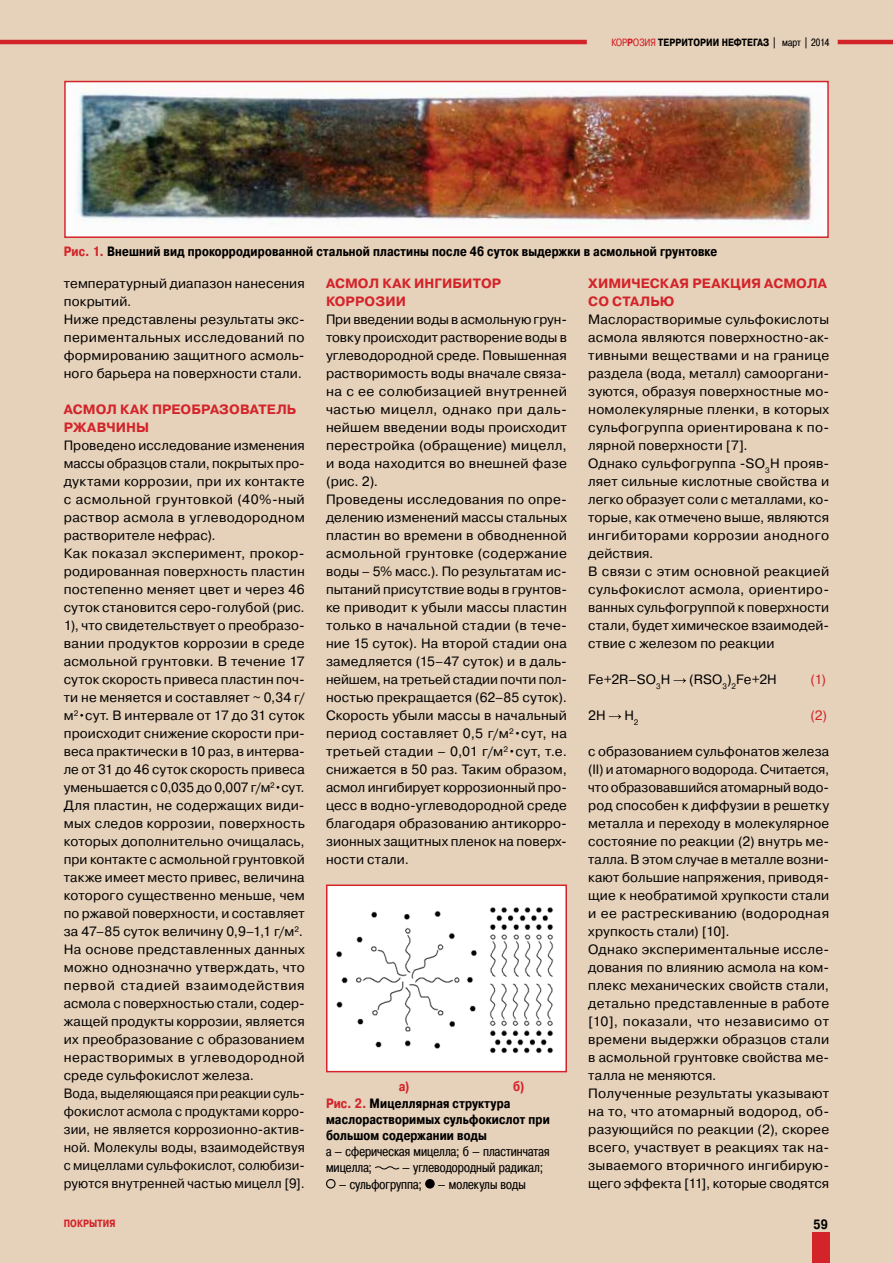
<style>
.page{position:relative;width:893px;height:1263px;background:#e6d1ba}
.page>*{position:absolute;margin:0;border:0;box-sizing:border-box;transform-origin:0 0}
.t1{font:13.5px/18px "Pragmatica C";letter-spacing:.015em;color:#000}
.t2{font:700 13.5px/16.2px "Pragmatica Cond C";letter-spacing:.015em;color:#000}
.t3{font:13.5px/16.2px "Pragmatica Cond C";letter-spacing:.005em;color:#000}
.t4{font:700 13.5px/18px "Pragmatica C";letter-spacing:.01em;color:#d3242a}
.t5{font:13.5px "Pragmatica C";color:#d3242a}
.t6{font:700 13.5px "Pragmatica Cond C";color:#d3242a}
.t7{font:700 10.5px "Pragmatica Cond C";letter-spacing:.015em;color:#000}
.t8{font:700 10.5px "Pragmatica Cond C";letter-spacing:.01em;color:#d3242a}
.s1{font-weight:400;color:#d3242a}
.s2{color:#d3242a}
.s3{font-family:"Pragmatica Light C"}
.s4{font-weight:400}
</style>
<div class="page">
<hr style="left:0;top:40px;width:587px;height:4px;background:#d3242a">
<hr style="left:838px;top:40px;width:55px;height:4px;background:#d3242a">
<div style="left:812px;top:1232px;width:17px;height:31px;background:#d3242a"></div>
<svg style="left:674px;top:678px;width:12px;height:5px"></svg>
<svg style="left:609px;top:714px;width:12px;height:5px"></svg>
<img style="left:67px;top:84px;width:759px;height:151px">
<div style="left:64px;top:81px;width:765px;height:157px;border:2px solid #d3242a"></div>
<div style="left:326px;top:884px;width:241px;height:188px;background:#fff;border:2px solid #d3242a"></div>
<svg style="left:375px;top:1166px;width:25px;height:4px"></svg>
<svg style="left:326px;top:1179px;width:10px;height:9px"></svg>
<div style="left:425px;top:1179px;width:10px;height:9px;background:#000;border-radius:50%"></div>
<img style="left:336px;top:911px;width:141px;height:138px">
<img style="left:489px;top:907px;width:65px;height:147px">
<p class="t7" style="left:611px;top:36px;width:219px"><span class="s1">КОР</span><span class="s2">Р</span><span class="s1">ОЗИЯ</span> ТЕРРИТОРИИ НЕФТЕГАЗ <span class="s3">|</span> <span class="s4">март</span> <span class="s3">|</span> <span class="s4">2014</span></p>
<p class="t2" style="left:64px;top:243px;width:655px"><span class="s2">Рис. 1.</span> Внешний вид прокорродированной стальной пластины после 46 суток выдержки в асмольной грунтовке</p>
<p class="t1" style="left:64px;top:274px;width:242px">температурный диапазон нанесения покрытий.<br>Ниже представлены результаты экс&shy;периментальных исследований по формированию защитного асмоль&shy;ного барьера на поверхности стали.</p>
<p class="t4" style="left:64px;top:400px;width:232px">Асмол как прео бразо ватель ржавчины</p>
<p class="t1" style="left:64px;top:436px;width:242px">Проведено исследование изменения массы образцов стали, покрытых про&shy;дуктами коррозии, при их контакте с асмольной грунтовкой (40%-ный раствор асмола в углеводородном растворителе нефрас).<br>Как показал эксперимент, прокор&shy;родированная поверхность пластин постепенно меняет цвет и через 46 суток становится серо-голубой (рис.<br>1), что свидетельствует о преобразо&shy;вании продуктов коррозии в среде асмольной грунтовки. В течение 17 суток скорость привеса пластин поч&shy;ти не меняется и составляет ~ 0,34 г/ м<sup>2</sup>•сут. В интервале от 17 до 31 суток происходит снижение скорости при&shy;веса практически в 10 раз, в интерва&shy;ле от 31 до 46 суток скорость привеса уменьшается с 0,035 до 0,007 г/м<sup>2</sup>•сут.<br>Для пластин, не содержащих види&shy;мых следов коррозии, поверхность которых дополнительно очищалась, при контакте с асмольной грунтовкой также имеет место привес, величина которого существенно меньше, чем по ржавой поверхности, и составляет за 47–85 суток величину 0,9–1,1 г/м<sup>2</sup>.<br>На основе представленных данных можно однозначно утверждать, что первой стадией взаимодействия асмола с поверхностью стали, содер&shy;жащей продукты коррозии, является их преобразование с образованием нерастворимых в углеводородной среде сульфокислот железа.<br>Вода, выделяющаяся при реакции суль&shy;фокислот асмола с продуктами корро&shy;зии, не является коррозионно-актив&shy;ной. Молекулы воды, взаимодействуя с мицеллами сульфокислот, солюбизи&shy;руются внутренней частью мицелл [9].</p>
<p class="t8" style="left:64px;top:1218px;width:53px">ПОКРЫТИЯ</p>
<p class="t4" style="left:326px;top:274px;width:177px">Асмол как ингибитор коррозии</p>
<p class="t1" style="left:326px;top:310px;width:242px">При введении воды в асмольную грун&shy;товку происходит растворение воды в углеводородной среде. Повышенная растворимость воды вначале связа&shy;на с ее солюбизацией внутренней частью мицелл, однако при даль&shy;нейшем введении воды происходит перестройка (обращение) мицелл, и вода находится во внешней фазе (рис. 2).<br>Проведены исследования по опре&shy;делению изменений массы стальных пластин во времени в обводненной асмольной грунтовке (содержание воды – 5% масс.). По результатам ис&shy;пытаний присутствие воды в грунтов&shy;ке приводит к убыли массы пластин только в начальной стадии (в тече&shy;ние 15 суток). На второй стадии она замедляется (15–47 суток) и в даль&shy;нейшем, на третьей стадии почти пол&shy;ностью прекращается (62–85 суток).<br>Скорость убыли массы в начальный период составляет 0,5 г/м<sup>2</sup>•сут, на третьей стадии – 0,01 г/м<sup>2</sup>•сут, т.е. снижается в 50 раз. Таким образом, асмол ингибирует коррозионный про&shy;цесс в водно-углеводородной среде благодаря образованию антикорро&shy;зионных защитных пленок на поверх&shy;ности стали.</p>
<p class="t6" style="left:399px;top:1079px;width:12px">а)</p>
<p class="t6" style="left:513px;top:1079px;width:13px">б)</p>
<p class="t2" style="left:326px;top:1095px;width:225px"><span class="s2">Рис. 2.</span> Мицеллярная структура маслорастворимых сульфокислот при большом содержании воды</p>
<p class="t3" style="left:326px;top:1143px;width:225px">а – сферическая мицелла; б – пластинчатая мицелла;</p>
<p class="t3" style="left:402px;top:1159px;width:142px">– углеводородный радикал;</p>
<p class="t3" style="left:339px;top:1176px;width:188px">– сульфогруппа; – молекулы воды</p>
<p class="t4" style="left:588px;top:274px;width:240px">Химическая реакция асмола со сталью</p>
<p class="t1" style="left:588px;top:310px;width:242px">Маслорастворимые сульфокислоты асмола являются поверхностно-ак&shy;тивными веществами и на границе раздела (вода, металл) самооргани&shy;зуются, образуя поверхностные мо&shy;номолекулярные пленки, в которых сульфогруппа ориентирована к по&shy;лярной поверхности [7].<br>Однако сульфогруппа -SO<sub>3</sub>Н прояв&shy;ляет сильные кислотные свойства и легко образует соли с металлами, ко&shy;торые, как отмечено выше, являются ингибиторами коррозии анодного действия.<br>В связи с этим основной реакцией сульфокислот асмола, ориентиро&shy;ванных сульфогруппой к поверхности стали, будет химическое взаимодей&shy;ствие с железом по реакции</p>
<p class="t1" style="left:588px;top:670px;width:84px">Fe+2R–SO<sub>3</sub>H</p>
<p class="t1" style="left:689px;top:670px;width:89px">(RSO<sub>3</sub>)<sub>2</sub>Fe+2H</p>
<p class="t5" style="left:810px;top:672px;width:17px">(1)</p>
<p class="t1" style="left:588px;top:706px;width:19px">2H</p>
<p class="t1" style="left:624px;top:706px;width:16px">H<sub>2</sub></p>
<p class="t5" style="left:810px;top:708px;width:18px">(2)</p>
<p class="t1" style="left:588px;top:742px;width:242px">с образованием сульфонатов железа (II) и атомарного водорода. Считается, что образовавшийся атомарный водо&shy;род способен к диффузии в решетку металла и переходу в молекулярное состояние по реакции (2) внутрь ме&shy;талла. В этом случае в металле возни&shy;кают большие напряжения, приводя&shy;щие к необратимой хрупкости стали и ее растрескиванию (водородная хрупкость стали) [10].<br>Однако экспериментальные иссле&shy;дования по влиянию асмола на ком&shy;плекс механических свойств стали, детально представленные в работе [10], показали, что независимо от времени выдержки образцов стали в асмольной грунтовке свойства ме&shy;талла не меняются.<br>Полученные результаты указывают на то, что атомарный водород, об&shy;разующийся по реакции (2), скорее всего, участвует в реакциях так на&shy;зываемого вторичного ингибирую&shy;щего эффекта [11], которые сводятся</p>
<p class="t2" style="left:814px;top:1216px;width:16px">59</p>
</div>
